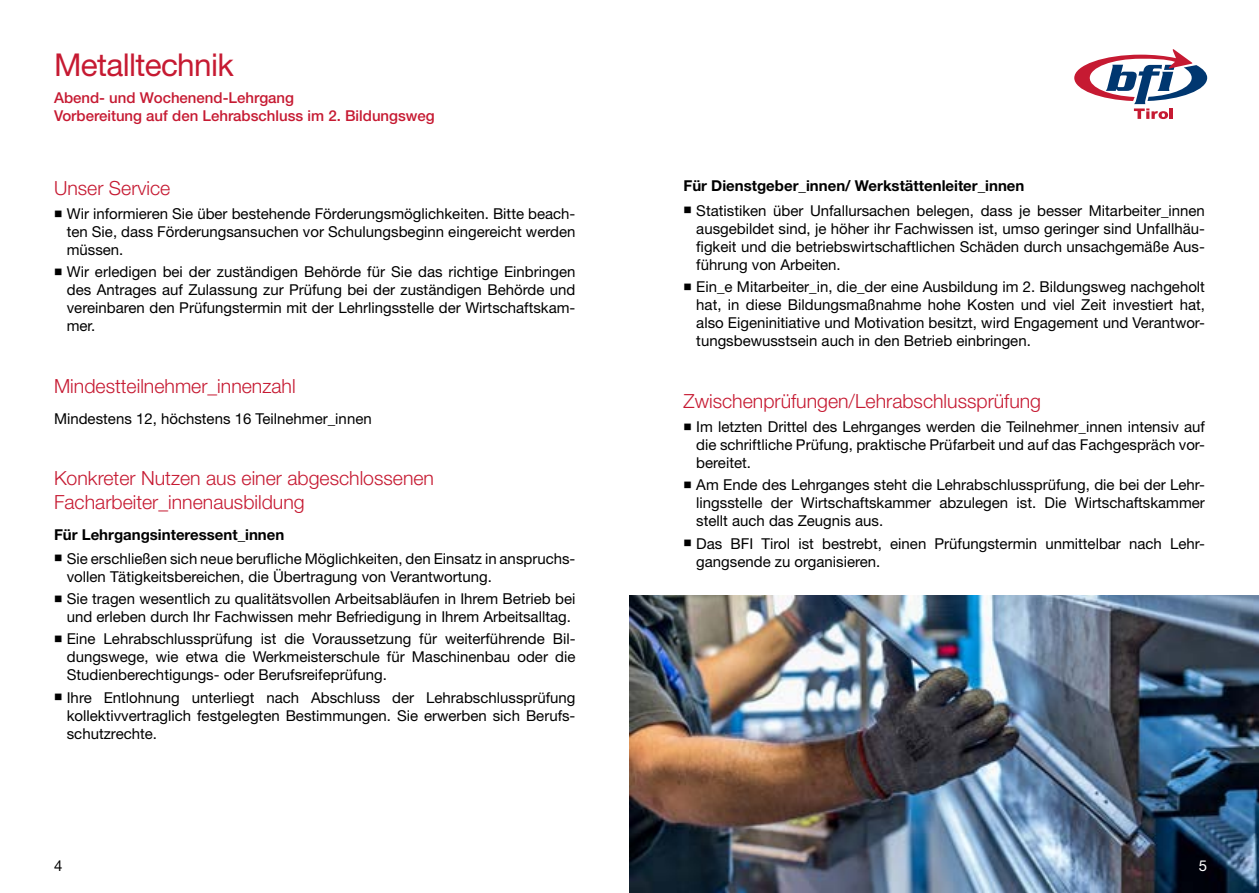
<style>
.page{position:relative;width:1259px;height:893px;background:#fff}
.page>*{position:absolute;margin:0;border:0;box-sizing:border-box;transform-origin:0 0}
.t1{font:31.5px "Helvetica Neue LT Std";letter-spacing:-.02em;color:#c61a32}
.t2{font:300 19.5px/23.4px "Helvetica Neue LT Std";color:#c61a32}
.t3{font:15px/18px "Helvetica Neue LT Std";color:#000;text-align:justify}
.t4{font:500 15px/18px "Helvetica Neue LT Std";color:#c61a32}
.t5{font:700 15px "Helvetica Neue LT Std";color:#000}
.t6{font:15px "Helvetica Neue LT Std";color:#fff}
</style>
<div class="page">
<svg style="left:1074px;top:49px;width:133px;height:70px"></svg>
<hr style="left:1169px;top:108px;width:4px;height:11px;background:#c61a32">
<img style="left:629px;top:595px;width:630px;height:298px">
<h1 class="t1" style="left:54px;top:47px;width:181px">Metalltechnik</h1>
<p class="t4" style="left:54px;top:89px;width:382px">Abend- und Wochenend-Lehrgang<br>Vorbereitung auf den Lehrabschluss im 2. Bildungsweg</p>
<h2 class="t2" style="left:54px;top:176px;width:118px">Unser Service</h2>
<p class="t3" style="left:67px;top:204px;width:510px">Wir informieren Sie über bestehende Förderungsmöglichkeiten. Bitte beach&shy;ten Sie, dass Förderungsansuchen vor Schulungsbeginn eingereicht werden müssen.</p>
<p class="t3" style="left:67px;top:263px;width:510px">Wir erledigen bei der zuständigen Behörde für Sie das richtige Einbringen des Antrages auf Zulassung zur Prüfung bei der zuständigen Behörde und vereinbaren den Prüfungstermin mit der Lehrlingsstelle der Wirtschaftskam&shy;mer.</p>
<h2 class="t2" style="left:54px;top:374px;width:243px">Mindestteilnehmer_innenzahl</h2>
<p class="t3" style="left:54px;top:409px;width:319px">Mindestens 12, höchstens 16 Teilnehmer_innen</p>
<h2 class="t2" style="left:54px;top:466px;width:381px">Konkreter Nutzen aus einer abgeschlossenen<br>Facharbeiter_innenausbildung</h2>
<p class="t5" style="left:54px;top:525px;width:232px">Für Lehrgangsinteressent_innen</p>
<p class="t3" style="left:67px;top:549px;width:510px">Sie erschließen sich neue berufliche Möglichkeiten, den Einsatz in anspruchs&shy;vollen Tätigkeitsbereichen, die Übertragung von Verantwortung.</p>
<p class="t3" style="left:67px;top:590px;width:510px">Sie tragen wesentlich zu qualitätsvollen Arbeitsabläufen in Ihrem Betrieb bei und erleben durch Ihr Fachwissen mehr Befriedigung in Ihrem Arbeitsalltag.</p>
<p class="t3" style="left:67px;top:630px;width:510px">Eine Lehrabschlussprüfung ist die Voraussetzung für weiterführende Bil&shy;dungswege, wie etwa die Werkmeisterschule für Maschinenbau oder die Studienberechtigungs- oder Berufsreifeprüfung.</p>
<p class="t3" style="left:67px;top:688px;width:510px">Ihre Entlohnung unterliegt nach Abschluss der Lehrabschlussprüfung kollektivvertraglich festgelegten Bestimmungen. Sie erwerben sich Berufs&shy;schutzrechte.</p>
<p class="t3" style="left:54px;top:856px;width:10px">4</p>
<p class="t5" style="left:683px;top:177px;width:342px">Für Dienstgeber_innen/ Werkstättenleiter_innen</p>
<p class="t3" style="left:696px;top:201px;width:510px">Statistiken über Unfallursachen belegen, dass je besser Mitarbeiter_innen ausgebildet sind, je höher ihr Fachwissen ist, umso geringer sind Unfallhäu&shy;figkeit und die betriebswirtschaftlichen Schäden durch unsachgemäße Aus&shy;führung von Arbeiten.</p>
<p class="t3" style="left:696px;top:278px;width:510px">Ein_e Mitarbeiter_in, die_der eine Ausbildung im 2. Bildungsweg nachgeholt hat, in diese Bildungsmaßnahme hohe Kosten und viel Zeit investiert hat, also Eigeninitiative und Motivation besitzt, wird Engagement und Verantwor&shy;tungsbewusstsein auch in den Betrieb einbringen.</p>
<h2 class="t2" style="left:683px;top:389px;width:359px">Zwischenprüfungen/Lehrabschlussprüfung</h2>
<p class="t3" style="left:696px;top:418px;width:510px">Im letzten Drittel des Lehrganges werden die Teilnehmer_innen intensiv auf die schriftliche Prüfung, praktische Prüfarbeit und auf das Fachgespräch vor&shy;bereitet.</p>
<p class="t3" style="left:696px;top:476px;width:510px">Am Ende des Lehrganges steht die Lehrabschlussprüfung, die bei der Lehr&shy;lingsstelle der Wirtschaftskammer abzulegen ist. Die Wirtschaftskammer stellt auch das Zeugnis aus.</p>
<p class="t3" style="left:696px;top:534px;width:510px">Das BFI Tirol ist bestrebt, einen Prüfungstermin unmittelbar nach Lehr&shy;gangsende zu organisieren.</p>
<p class="t6" style="left:1198px;top:857px;width:10px">5</p>
</div>
